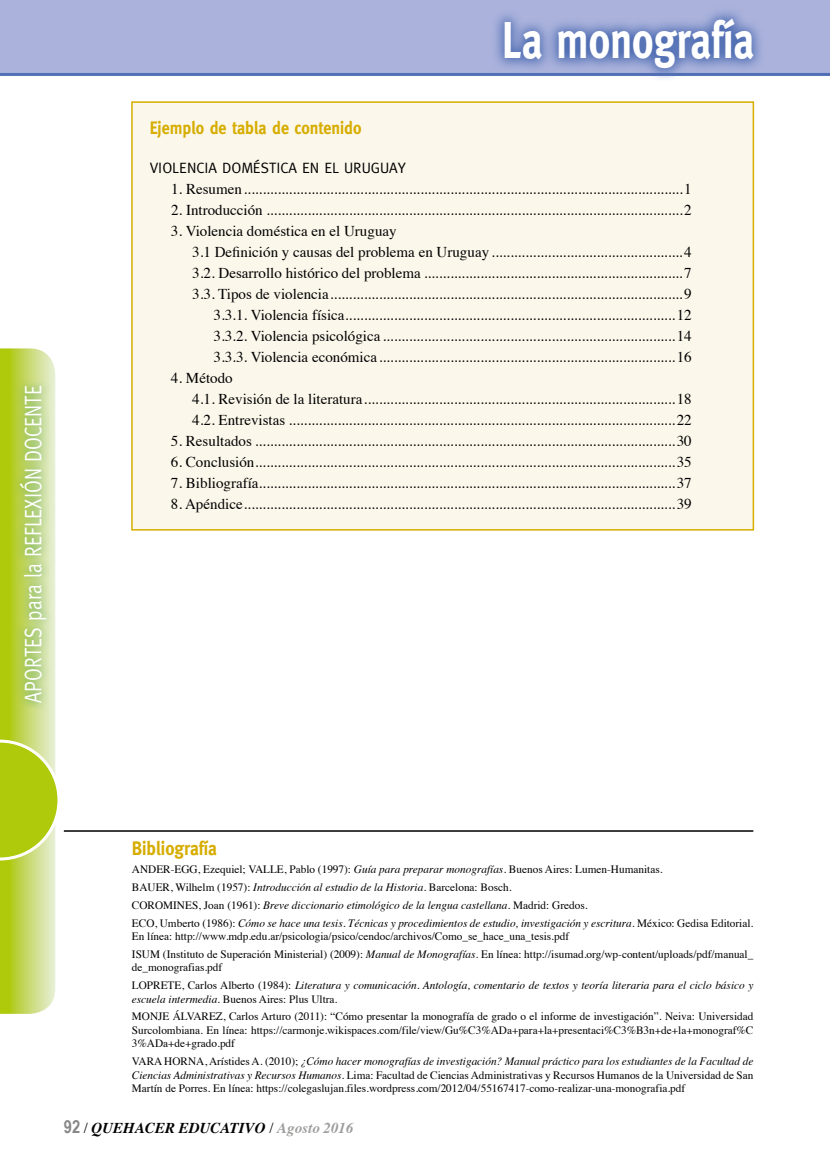
<style>
.page{position:relative;width:830px;height:1170px;background:#fff}
.page>*{position:absolute;margin:0;border:0;box-sizing:border-box;transform-origin:0 0}
.t1{font:700 51.75px "Meta";color:#fff;scale:.8 1}
.t2{font:24px "Meta";color:#fff;scale:.8 1}
.t3{font:700 19.5px "Meta";color:#d6ad00;scale:.9 1}
.t4{font:700 18px "Meta";color:#d6ad00;scale:.9 1}
.t5{font:15px/21px "Times";color:#000}
.t6{font:italic 700 15px "Times";color:#000}
.t7{font:15px "Meta";color:#000}
.t8{font:11.25px/13.5px "Times";color:#000}
.t9{font:italic 11.25px/17.7px "Times";color:#000}
.s1{font-style:normal}
.s2{font-style:italic}
.s3{font-family:"Arial Narrow";font-style:normal;font-size:18px;color:#878787}
.s4{font-weight:400;font-style:normal}
.s5{color:#9d9d9c}
</style>
<div class="page">
<svg style="left:0;top:348px;width:58px;height:665px;background:#c4d757"></svg>
<div style="left:12px;top:378px;width:43px;height:333px;background:#007b3d;opacity:.6"></div>
<div style="left:0;top:0;width:829px;height:76px;background:#abb3dc"></div>
<svg style="left:491px;top:6px;width:274px;height:73px;background:#8798cc"></svg>
<div style="left:132px;top:102px;width:621px;height:428px;background:#fcf7eb"></div>
<div style="left:131px;top:101px;width:622px;height:429px;border:2px solid #d6ad00"></div>
<hr style="left:64px;top:830px;width:689px;height:1px;background:#000">
<h1 class="t1" style="left:501px;top:10px;width:317px">La monografía</h1>
<h2 class="t2" style="left:19px;top:702px;width:396px;rotate:-90deg">Aportes para la Reflexi ón Docente</h2>
<h2 class="t2" style="left:19px;top:830px;width:359px;rotate:-90deg">Área del Conocimiento Matemático</h2>
<p class="t4" style="left:150px;top:117px;width:237px">Ejemplo de tabla de contenido</p>
<p class="t7" style="left:150px;top:159px;width:257px">VIOLENCIA DOMÉSTICA EN EL URUGUAY</p>
<p class="t5" style="left:171px;top:177px;width:522px">1. Resumen.....................................................................................................................1</p>
<p class="t5" style="left:171px;top:198px;width:522px">2. Introducción ...............................................................................................................2</p>
<p class="t5" style="left:171px;top:219px;width:227px">3. Violencia doméstica en el Uruguay</p>
<p class="t5" style="left:192px;top:240px;width:500px">3.1 Definición y causas del problema en Uruguay ...................................................4</p>
<p class="t5" style="left:192px;top:261px;width:500px">3.2. Desarrollo histórico del problema .....................................................................7</p>
<p class="t5" style="left:192px;top:282px;width:500px">3.3. Tipos de violencia..............................................................................................9</p>
<p class="t5" style="left:213px;top:303px;width:479px">3.3.1. Violencia física........................................................................................12</p>
<p class="t5" style="left:213px;top:324px;width:479px">3.3.2. Violencia psicológica ..............................................................................14</p>
<p class="t5" style="left:213px;top:345px;width:479px">3.3.3. Violencia económica...............................................................................16</p>
<p class="t5" style="left:192px;top:366px;width:500px;text-indent:-21px">4. Método<br>4.1. Revisión de la literatura...................................................................................18<br>4.2. Entrevistas .......................................................................................................22</p>
<p class="t5" style="left:171px;top:429px;width:522px">5. Resultados ................................................................................................................30</p>
<p class="t5" style="left:171px;top:450px;width:522px">6. Conclusión................................................................................................................35</p>
<p class="t5" style="left:171px;top:471px;width:522px">7. Bibliografía...............................................................................................................37</p>
<p class="t5" style="left:171px;top:492px;width:522px">8. Apéndice...................................................................................................................39</p>
<h3 class="t3" style="left:132px;top:837px;width:96px">Bibliografía</h3>
<p class="t9" style="left:132px;top:859px;width:622px"><span class="s1">ANDER-EGG, Ezequiel; VALLE, Pablo (1997):</span> Guía para preparar monografías<span class="s1">. Buenos Aires: Lumen-Humanitas.<br>BAUER, Wilhelm (1957):</span> Introducción al estudio de la Historia<span class="s1">. Barcelona: Bosch.<br>COROMINES, Joan (1961):</span> Breve diccionario etimológico de la lengua castellana<span class="s1">. Madrid: Gredos.<br>ECO, Umberto (1986):</span> Cómo se hace una tesis. Técnicas y procedimientos de estudio, investigación y escritura. <span class="s1">México: Gedisa Editorial.</span></p>
<p class="t8" style="left:132px;top:926px;width:622px;line-height:17.7px">En línea: http://www.mdp.edu.ar/psicologia/psico/cendoc/archivos/Como_se_hace_una_tesis.pdf<br>ISUM (Instituto de Superación Ministerial) (2009): <span class="s2">Manual de Monografías</span>. En línea: http://isumad.org/wp-content/uploads/pdf/manual_</p>
<p class="t9" style="left:132px;top:957px;width:622px"><span class="s1">de_monografias.pdf<br>LOPRETE, Carlos Alberto (1984):</span> Literatura y comunicación. Antología, comentario de textos y teoría literaria para el ciclo básico y</p>
<p class="t8" style="left:132px;top:988px;width:622px;line-height:17.7px"><span class="s2">escuela intermedia</span>. Buenos Aires: Plus Ultra.<br>MONJE ÁLVAREZ, Carlos Arturo (2011): “Cómo presentar la monografía de grado o el informe de investigación”. Neiva: Universidad</p>
<p class="t8" style="left:132px;top:1022px;width:622px">Surcolombiana. En línea: https://carmonje.wikispaces.com/file/view/Gu%C3%ADa+para+la+presentaci%C3%B3n+de+la+monograf%C<br>3%ADa+de+grado.pdf</p>
<p class="t8" style="left:132px;top:1053px;width:622px;text-align:justify">VARA HORNA, Arístides A. (2010); <span class="s2">¿Cómo hacer monografías de investigación? Manual práctico para los estudiantes de la Facultad de Ciencias Administrativas y Recursos Humanos</span>. Lima: Facultad de Ciencias Administrativas y Recursos Humanos de la Universidad de San Martín de Porres. En línea: https://colegaslujan.files.wordpress.com/2012/04/55167417-como-realizar-una-monografia.pdf</p>
<p class="t6" style="left:64px;top:1113px;width:291px"><span class="s3">92</span> <span class="s4">/</span> QUEHACER EDUCATIVO <span class="s4">/</span> <span class="s5">Agosto 2016</span></p>
</div>
